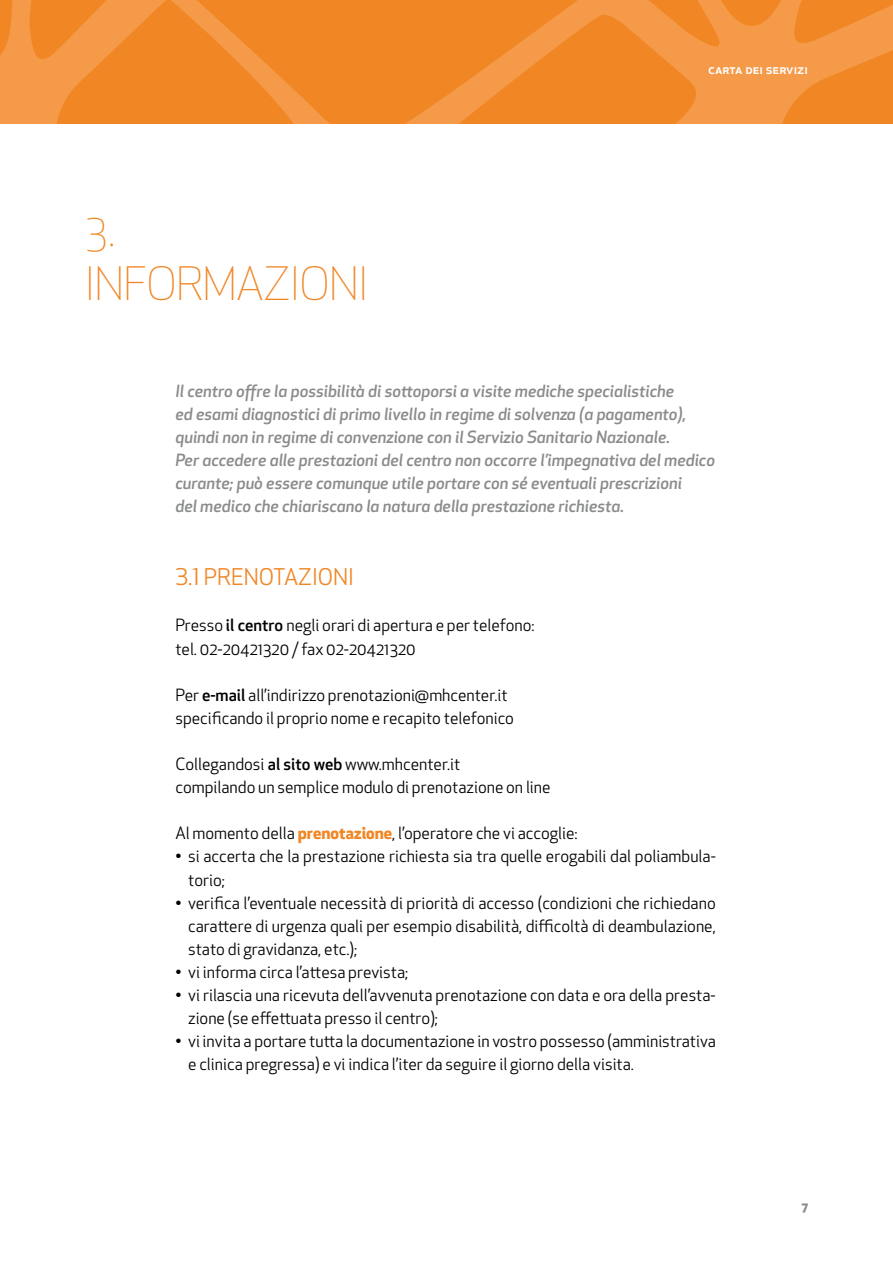
<style>
.page{position:relative;width:893px;height:1263px;background:#fff}
.page>*{position:absolute;margin:0;border:0;box-sizing:border-box;transform-origin:0 0}
.t1{font:300 45px/54px "Apex New";color:#f18625}
.t2{font:22.5px "Apex New";color:#f18625}
.t3{font:16.5px/23.1px "Apex New";color:#000}
.t4{font:italic 500 16.5px/23.1px "Apex New";color:#898c8a}
.t5{font:500 13.5px "Apex New";color:#fff}
.t6{font:800 12px "Apex New";color:#898c8a}
.s1{font-weight:500}
.s2{font-weight:700;color:#f18625}
</style>
<div class="page">
<svg style="left:171px;top:0;width:722px;height:124px;background:#f18c30"></svg>
<svg style="left:0;top:0;width:171px;height:124px;background:#f28e35"></svg>
<h1 class="t1" style="left:85px;top:203px;width:285px">3.<br>INFORMAZIONI</h1>
<p class="t5" style="left:708px;top:60px;width:101px">carta dei servizi</p>
<p class="t4" style="left:175px;top:379px;width:541px">Il centro offre la possibilità di sottoporsi a visite mediche specialistiche<br>ed esami diagnostici di primo livello in regime di solvenza (a pagamento), quindi non in regime di convenzione con il Servizio Sanitario Nazionale.<br>Per accedere alle prestazioni del centro non occorre l’impegnativa del medico curante; può essere comunque utile portare con sé eventuali prescrizioni<br>del medico che chiariscano la natura della prestazione richiesta.</p>
<h2 class="t2" style="left:175px;top:563px;width:180px">3.1 PRENOTAZIONI</h2>
<p class="t3" style="left:175px;top:614px;width:361px">Presso <span class="s1">il centro</span> negli orari di apertura e per telefono: tel. 02-20421320 / fax 02-20421320</p>
<p class="t3" style="left:175px;top:683px;width:340px">Per <span class="s1">e-mail</span> all’indirizzo prenotazioni@mhcenter.it specificando il proprio nome e recapito telefonico</p>
<p class="t3" style="left:175px;top:752px;width:377px">Collegandosi <span class="s1">al sito web</span> www.mhcenter.it<br>compilando un semplice modulo di prenotazione on line</p>
<p class="t3" style="left:175px;top:822px;width:404px">Al momento della <span class="s2">prenotazione</span>, l’operatore che vi accoglie:</p>
<p class="t3" style="left:188px;top:845px;width:529px;text-indent:-13px">• si accerta che la prestazione richiesta sia tra quelle erogabili dal poliambula&shy;torio;</p>
<p class="t3" style="left:188px;top:891px;width:529px;text-align:justify;text-indent:-13px">• verifica l’eventuale necessità di priorità di accesso (condizioni che richiedano carattere di urgenza quali per esempio disabilità, difficoltà di deambulazione, stato di gravidanza, etc.);</p>
<p class="t3" style="left:175px;top:960px;width:234px">• vi informa circa l’attesa prevista;</p>
<p class="t3" style="left:188px;top:983px;width:529px;text-indent:-13px">• vi rilascia una ricevuta dell’avvenuta prenotazione con data e ora della presta&shy;zione (se effettuata presso il centro);</p>
<p class="t3" style="left:188px;top:1030px;width:529px;text-indent:-13px">• vi invita a portare tutta la documentazione in vostro possesso (amministrativa e clinica pregressa) e vi indica l’iter da seguire il giorno della visita.</p>
<p class="t6" style="left:802px;top:1198px;width:8px">7</p>
</div>
